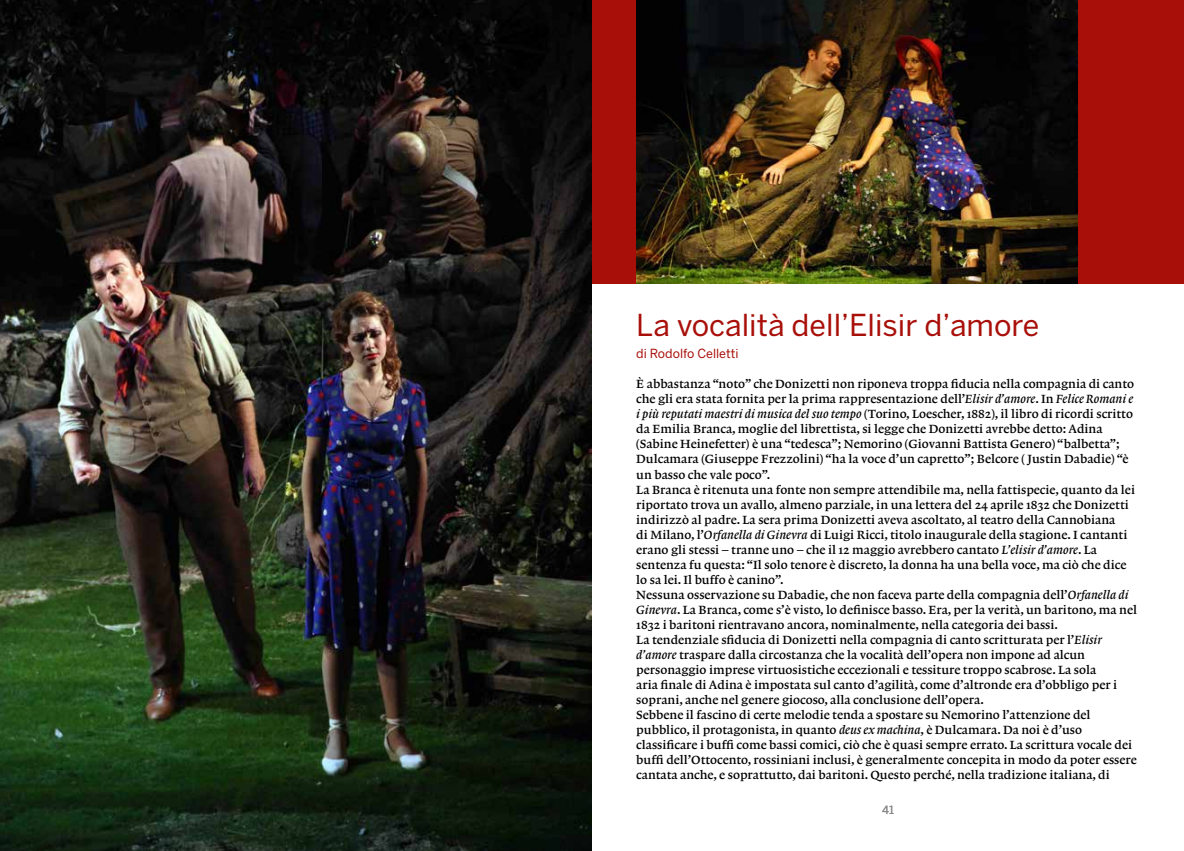
<style>
.page{position:relative;width:1184px;height:851px;background:#fff}
.page>*{position:absolute;margin:0;border:0;box-sizing:border-box;transform-origin:0 0}
.t1{font:30px "Benton Sans";color:#a90f09}
.t2{font:12.5px/15px "Lexicon No 1 Roman B";color:#000}
.t3{font:12.5px "Benton Sans";color:#a90f09}
.t4{font:11.25px "Benton Sans";color:#878787}
.s1{font-family:"Lexicon No 1 Italic B"}
</style>
<div class="page">
<div style="left:592px;top:0;width:591px;height:283px;background:#a90f09"></div>
<img style="left:636px;top:0;width:441px;height:283px">
<img style="left:0;top:0;width:592px;height:850px">
<h1 class="t1" style="left:636px;top:307px;width:404px">La vocalità dell’Elisir d’amore</h1>
<p class="t3" style="left:636px;top:346px;width:104px">di Rodolfo Celletti</p>
<p class="t2" style="left:636px;top:377px;width:502px">È abbastanza “noto” che Donizetti non riponeva troppa fiducia nella compagnia di canto che gli era stata fornita per la prima rappresentazione dell’<span class="s1">Elisir d’amore</span>. In <span class="s1">Felice Romani e i più reputati maestri di musica del suo tempo</span> (Torino, Loescher, 1882), il libro di ricordi scritto da Emilia Branca, moglie del librettista, si legge che Donizetti avrebbe detto: Adina (Sabine Heinefetter) è una “tedesca”; Nemorino (Giovanni Battista Genero) “balbetta”; Dulcamara (Giuseppe Frezzolini) “ha la voce d’un capretto”; Belcore ( Justin Dabadie) “è un basso che vale poco”.<br>La Branca è ritenuta una fonte non sempre attendibile ma, nella fattispecie, quanto da lei riportato trova un avallo, almeno parziale, in una lettera del 24 aprile 1832 che Donizetti indirizzò al padre. La sera prima Donizetti aveva ascoltato, al teatro della Cannobiana<br>di Milano, l’<span class="s1">Orfanella di Ginevra</span> di Luigi Ricci, titolo inaugurale della stagione. I cantanti erano gli stessi – tranne uno – che il 12 maggio avrebbero cantato <span class="s1">L’elisir d’amore</span>. La sentenza fu questa: “Il solo tenore è discreto, la donna ha una bella voce, ma ciò che dice lo sa lei. Il buffo è canino”.<br>Nessuna osservazione su Dabadie, che non faceva parte della compagnia dell’<span class="s1">Orfanella di Ginevra</span>. La Branca, come s’è visto, lo definisce basso. Era, per la verità, un baritono, ma nel 1832 i baritoni rientravano ancora, nominalmente, nella categoria dei bassi.<br>La tendenziale sfiducia di Donizetti nella compagnia di canto scritturata per l’<span class="s1">Elisir d’amore</span> traspare dalla circostanza che la vocalità dell’opera non impone ad alcun personaggio imprese virtuosistiche eccezionali e tessiture troppo scabrose. La sola<br>aria finale di Adina è impostata sul canto d’agilità, come d’altronde era d’obbligo per i soprani, anche nel genere giocoso, alla conclusione dell’opera.<br>Sebbene il fascino di certe melodie tenda a spostare su Nemorino l’attenzione del pubblico, il protagonista, in quanto <span class="s1">deus ex machina</span>, è Dulcamara. Da noi è d’uso classificare i buffi come bassi comici, ciò che è quasi sempre errato. La scrittura vocale dei buffi dell’Ottocento, rossiniani inclusi, è generalmente concepita in modo da poter essere cantata anche, e soprattutto, dai baritoni. Questo perché, nella tradizione italiana, di</p>
<p class="t4" style="left:882px;top:803px;width:13px">41</p>
</div>
